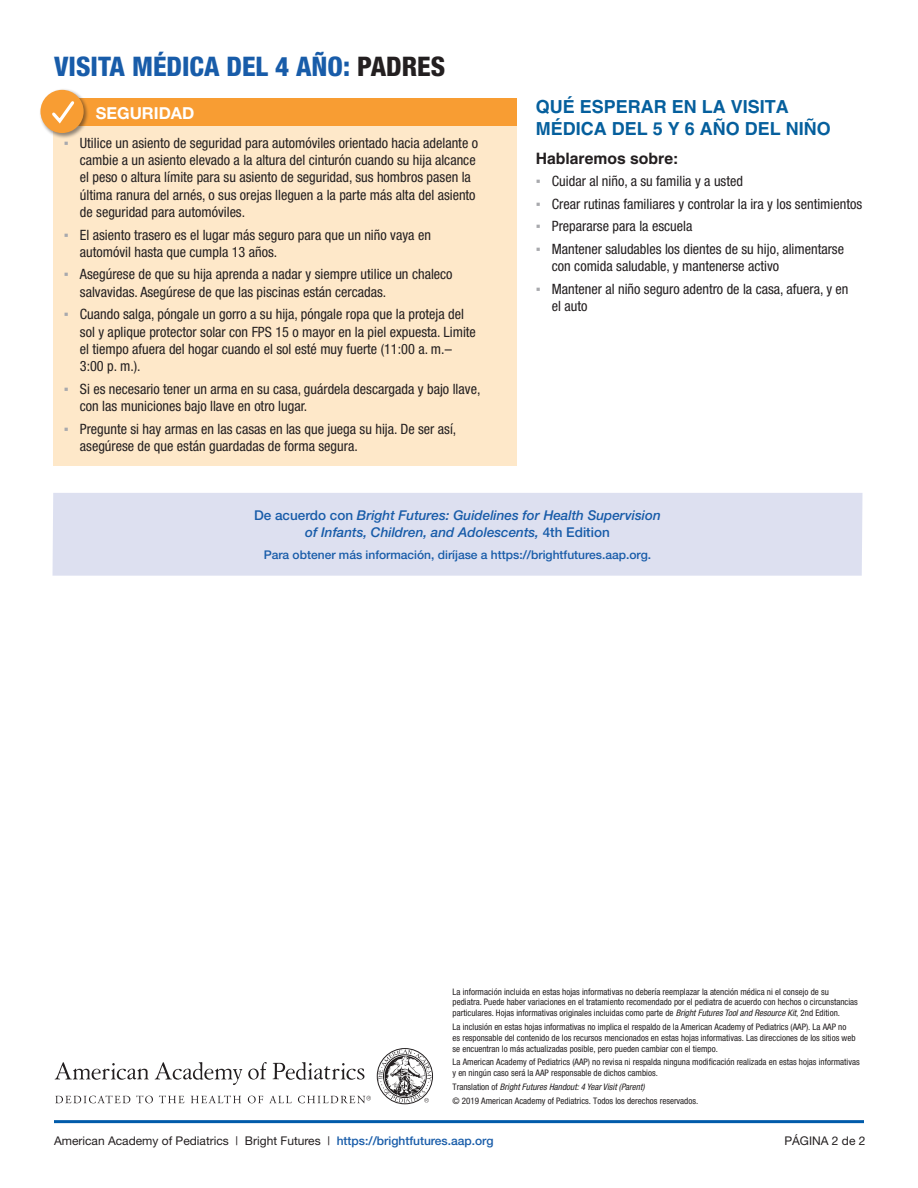
<style>
.page{position:relative;width:918px;height:1188px;background:#fff}
.page>*{position:absolute;margin:0;border:0;box-sizing:border-box;transform-origin:0 0}
.heading{font:800 condensed 27px "Helvetica Neue";color:#185ca9}
.subhead{font:700 18px/21.6px "Helvetica LT Std";color:#055f9d}
.New_White_heads{font:700 16.5px "Helvetica Neue";color:#fff}
.subhead-2{font:700 15.75px "Helvetica LT Std";color:#231f20}
.t1{font:condensed 14.25px/17.4px "Helvetica Neue";color:#231f20}
.New_White_heads-2{font:italic 500 13.5px/16.5px "Helvetica Neue";color:#185ca9;text-align:center}
.list_helv{font:12px "Helvetica Neue";color:#231f20}
.New_White_heads-3{font:500 12px "Helvetica Neue";color:#185ca9}
.t2{font:condensed 9px/10.8px "Helvetica Neue LT Pro";color:#231f20}
.t3{font:italic condensed 9px "Helvetica Neue";color:#231f20}
.s1{color:#231f20}
.s2{font-family:"Arial";font-stretch:normal;color:#a8a9ad}
.s3{font-style:normal}
.s4{font-family:"Helvetica Neue";font-style:italic}
.s5{font-family:"Helvetica Neue LT Pro";font-style:normal}
.s6{font-weight:500;color:#185ca9}
</style>
<div class="page">
<svg style="left:55px;top:1062px;width:94px;height:18px"></svg>
<svg style="left:155px;top:1062px;width:209px;height:23px"></svg>
<svg style="left:55px;top:1095px;width:75px;height:8px"></svg>
<svg style="left:136px;top:1095px;width:17px;height:8px"></svg>
<svg style="left:159px;top:1095px;width:25px;height:8px"></svg>
<svg style="left:191px;top:1095px;width:50px;height:8px"></svg>
<svg style="left:248px;top:1096px;width:15px;height:7px"></svg>
<svg style="left:269px;top:1096px;width:23px;height:7px"></svg>
<svg style="left:378px;top:1049px;width:54px;height:54px"></svg>
<svg style="left:298px;top:1096px;width:73px;height:7px"></svg>
<hr style="left:54px;top:1120px;width:810px;height:3px;background:#005baa">
<div style="left:53px;top:98px;width:463px;height:368px;background:#fee8c9"></div>
<div style="left:53px;top:99px;width:463px;height:27px;background:#f89d33"></div>
<div style="left:39px;top:89px;width:50px;height:50px;background:#231f20;opacity:.5"></div>
<div style="left:40px;top:90px;width:44px;height:43px;background:#f89d33;border-radius:50%"></div>
<svg style="left:52px;top:101px;width:23px;height:23px"></svg>
<div style="left:53px;top:493px;width:810px;height:83px;background:#dde0f0"></div>
<p class="heading" style="left:54px;top:50px;width:393px">VISITA MÉDICA DEL 4 AÑO: <span class="s1">PADRES</span></p>
<p class="New_White_heads" style="left:96px;top:103px;width:100px">SEGURIDAD</p>
<p class="t1" style="left:80px;top:134px;width:400px;text-indent:-16px"><span class="s2">▪</span> Utilice un asiento de seguridad para automóviles orientado hacia adelante o cambie a un asiento elevado a la altura del cinturón cuando su hija alcance el peso o altura límite para su asiento de seguridad, sus hombros pasen la última ranura del arnés, o sus orejas lleguen a la parte más alta del asiento de seguridad para automóviles.</p>
<p class="t1" style="left:80px;top:226px;width:353px;text-indent:-16px"><span class="s2">▪</span> El asiento trasero es el lugar más seguro para que un niño vaya en automóvil hasta que cumpla 13 años.</p>
<p class="t1" style="left:80px;top:266px;width:374px;text-indent:-16px"><span class="s2">▪</span> Asegúrese de que su hija aprenda a nadar y siempre utilice un chaleco salvavidas. Asegúrese de que las piscinas están cercadas.</p>
<p class="t1" style="left:80px;top:306px;width:398px;text-indent:-16px"><span class="s2">▪</span> Cuando salga, póngale un gorro a su hija, póngale ropa que la proteja del sol y aplique protector solar con FPS 15 o mayor en la piel expuesta. Limite el tiempo afuera del hogar cuando el sol esté muy fuerte (11:00 a. m.– 3:00 p. m.).</p>
<p class="t1" style="left:80px;top:380px;width:402px;text-indent:-16px"><span class="s2">▪</span> Si es necesario tener un arma en su casa, guárdela descargada y bajo llave, con las municiones bajo llave en otro lugar.</p>
<p class="t1" style="left:80px;top:420px;width:378px;text-indent:-16px"><span class="s2">▪</span> Pregunte si hay armas en las casas en las que juega su hija. De ser así, asegúrese de que están guardadas de forma segura.</p>
<p class="subhead" style="left:536px;top:96px;width:297px">QUÉ ESPERAR EN LA VISITA<br>MÉDICA DEL 5 Y 6 AÑO DEL NIÑO</p>
<p class="subhead-2" style="left:536px;top:149px;width:144px">Hablaremos sobre:</p>
<p class="t1" style="left:536px;top:172px;width:209px"><span class="s2">▪</span> Cuidar al niño, a su familia y a usted</p>
<p class="t1" style="left:536px;top:195px;width:328px"><span class="s2">▪</span> Crear rutinas familiares y controlar la ira y los sentimientos</p>
<p class="t1" style="left:536px;top:217px;width:158px"><span class="s2">▪</span> Prepararse para la escuela</p>
<p class="t1" style="left:552px;top:240px;width:294px;text-indent:-16px"><span class="s2">▪</span> Mantener saludables los dientes de su hijo, alimentarse con comida saludable, y mantenerse activo</p>
<p class="t1" style="left:552px;top:280px;width:298px;text-indent:-16px"><span class="s2">▪</span> Mantener al niño seguro adentro de la casa, afuera, y en el auto</p>
<p class="New_White_heads-2" style="left:254px;top:507px;width:408px"><span class="s3">De acuerdo con</span> Bright Futures: Guidelines for Health Supervision of Infants, Children, and Adolescents, <span class="s3">4th Edition</span></p>
<p class="New_White_heads-3" style="left:264px;top:547px;width:389px">Para obtener más información, diríjase a https://brightfutures.aap.org.</p>
<p class="t2" style="left:453px;top:986px;width:407px">La información incluida en estas hojas informativas no debería reemplazar la atención médica ni el consejo de su pediatra. Puede haber variaciones en el tratamiento recomendado por el pediatra de acuerdo con hechos o circunstancias particulares. Hojas informativas originales incluidas como parte de <span class="s4">Bright Futures Tool and Resource Kit</span>, 2nd Edition.</p>
<p class="t2" style="left:453px;top:1021px;width:405px">La inclusión en estas hojas informativas no implica el respaldo de la American Academy of Pediatrics (AAP). La AAP no es responsable del contenido de los recursos mencionados en estas hojas informativas. Las direcciones de los sitios web se encuentran lo más actualizadas posible, pero pueden cambiar con el tiempo.</p>
<p class="t2" style="left:453px;top:1057px;width:409px">La American Academy of Pediatrics (AAP) no revisa ni respalda ninguna modificación realizada en estas hojas informativas y en ningún caso será la AAP responsable de dichos cambios.</p>
<p class="t3" style="left:453px;top:1082px;width:194px"><span class="s5">Translation of</span> Bright Futures Handout: 4 Year Visit (Parent)</p>
<p class="t2" style="left:453px;top:1095px;width:247px">© 2019 American Academy of Pediatrics. Todos los derechos reservados.</p>
<p class="list_helv" style="left:54px;top:1133px;width:441px">American Academy of Pediatrics | Bright Futures | <span class="s6">https://brightfutures.aap.org</span></p>
<p class="list_helv" style="left:784px;top:1133px;width:83px">PÁGINA 2 de 2</p>
</div>
